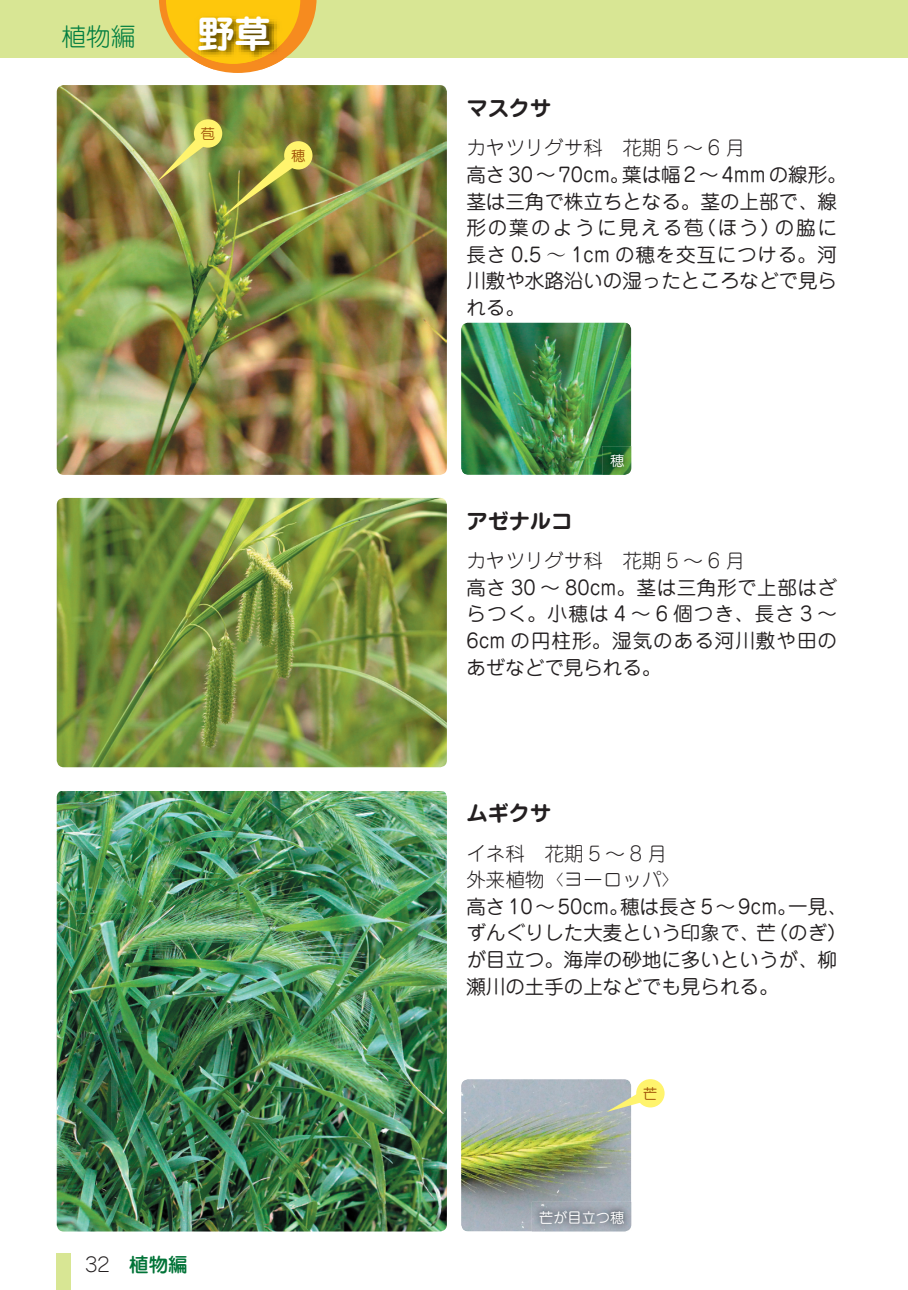
<style>
.page{position:relative;width:908px;height:1290px;background:#fff}
.page>*{position:absolute;margin:0;border:0;box-sizing:border-box;transform-origin:0 0}
.t1{font:700 37.5px "Jun 501";color:#fff}
.t2{font:300 24.75px "Jun 101";color:#007d40}
.t3{font:700 21.25px "Jun 501";color:#231f20}
.t4{font:19.5px/26.5px "Jun 201";color:#231f20}
.t5{font:300 19.5px/26.5px "Jun 101";color:#231f20}
.t6{font:14.25px "Jun 201";color:#fff}
.t7{font:14.25px "Jun 201";color:#a15409}
.s1{font-family:"Jun 34";font-weight:500;color:#007337}
.s2{font-family:"Koz Min Std"}
</style>
<div class="page">
<div style="left:0;top:0;width:907px;height:58px;background:#d8e694"></div>
<div style="left:57px;top:1253px;width:14px;height:37px;background:#d8e694"></div>
<svg style="left:159px;top:0;width:157px;height:73px"></svg>
<img style="left:191px;top:64px;width:93px;height:5px">
<img style="left:191px;top:9px;width:93px;height:55px">
<img style="left:57px;top:498px;width:389px;height:269px">
<img style="left:57px;top:791px;width:389px;height:440px">
<img style="left:57px;top:85px;width:389px;height:390px">
<img style="left:461px;top:322px;width:170px;height:153px">
<img style="left:602px;top:446px;width:29px;height:29px">
<img style="left:461px;top:1079px;width:170px;height:152px">
<img style="left:531px;top:1231px;width:95px;height:1px">
<img style="left:531px;top:1202px;width:100px;height:29px">
<svg style="left:606px;top:1088px;width:45px;height:24px"></svg>
<div style="left:636px;top:1079px;width:28px;height:28px;background:#fff46d;border-radius:50%"></div>
<svg style="left:157px;top:127px;width:53px;height:55px;background:#adad65"></svg>
<div style="left:194px;top:119px;width:28px;height:29px;background:#fff46d;border-radius:50%"></div>
<svg style="left:222px;top:149px;width:84px;height:69px;background:#888936"></svg>
<div style="left:284px;top:141px;width:28px;height:28px;background:#fff46d;border-radius:50%"></div>
<p class="t2" style="left:61px;top:21px;width:76px">植物編</p>
<h1 class="t1" style="left:197px;top:7px;width:76px">野草</h1>
<p class="t7" style="left:201px;top:124px;width:16px">苞</p>
<p class="t7" style="left:291px;top:146px;width:16px">穂</p>
<p class="t5" style="left:85px;top:1251px;width:104px">32　<span class="s1">植物編</span></p>
<p class="t3" style="left:466px;top:93px;width:87px">マスクサ</p>
<p class="t5" style="left:466px;top:134px;width:279px">カヤツリグサ科 花期 5 ～ 6 月</p>
<p class="t4" style="left:466px;top:160px;width:382px">高さ 30 ～ 70cm。葉は幅 2 ～ 4mm の線形。茎は三角で株立ちとなる。茎の上部で、線形の葉のように見える苞（ほう）の脇に長さ 0.5 <span class="s2">～</span> 1cm の穂を交互につける。河川敷や水路沿いの湿ったところなどで見られる。</p>
<p class="t6" style="left:609px;top:451px;width:16px">穂</p>
<p class="t3" style="left:466px;top:506px;width:108px">アゼナルコ</p>
<p class="t5" style="left:466px;top:547px;width:279px">カヤツリグサ科 花期 5 ～ 6 月</p>
<p class="t4" style="left:466px;top:573px;width:372px;text-align:justify">高さ 30 ～ 80cm。茎は三角形で上部はざらつく。小穂は 4 ～ 6 個つき、長さ 3 ～6cm の円柱形。湿気のある河川敷や田のあぜなどで見られる。</p>
<p class="t3" style="left:466px;top:798px;width:87px">ムギクサ</p>
<p class="t5" style="left:466px;top:840px;width:216px">イネ科 花期5～8月外来植物〈ヨーロッパ〉</p>
<p class="t4" style="left:466px;top:892px;width:382px">高さ 10～50cm。穂は長さ 5～9cm。一見、ずんぐりした大麦という印象で、芒（のぎ）が目立つ。海岸の砂地に多いというが、柳瀬川の土手の上などでも見られる。</p>
<p class="t7" style="left:643px;top:1084px;width:16px">芒</p>
<p class="t6" style="left:539px;top:1208px;width:87px">芒が目立つ穂</p>
</div>
